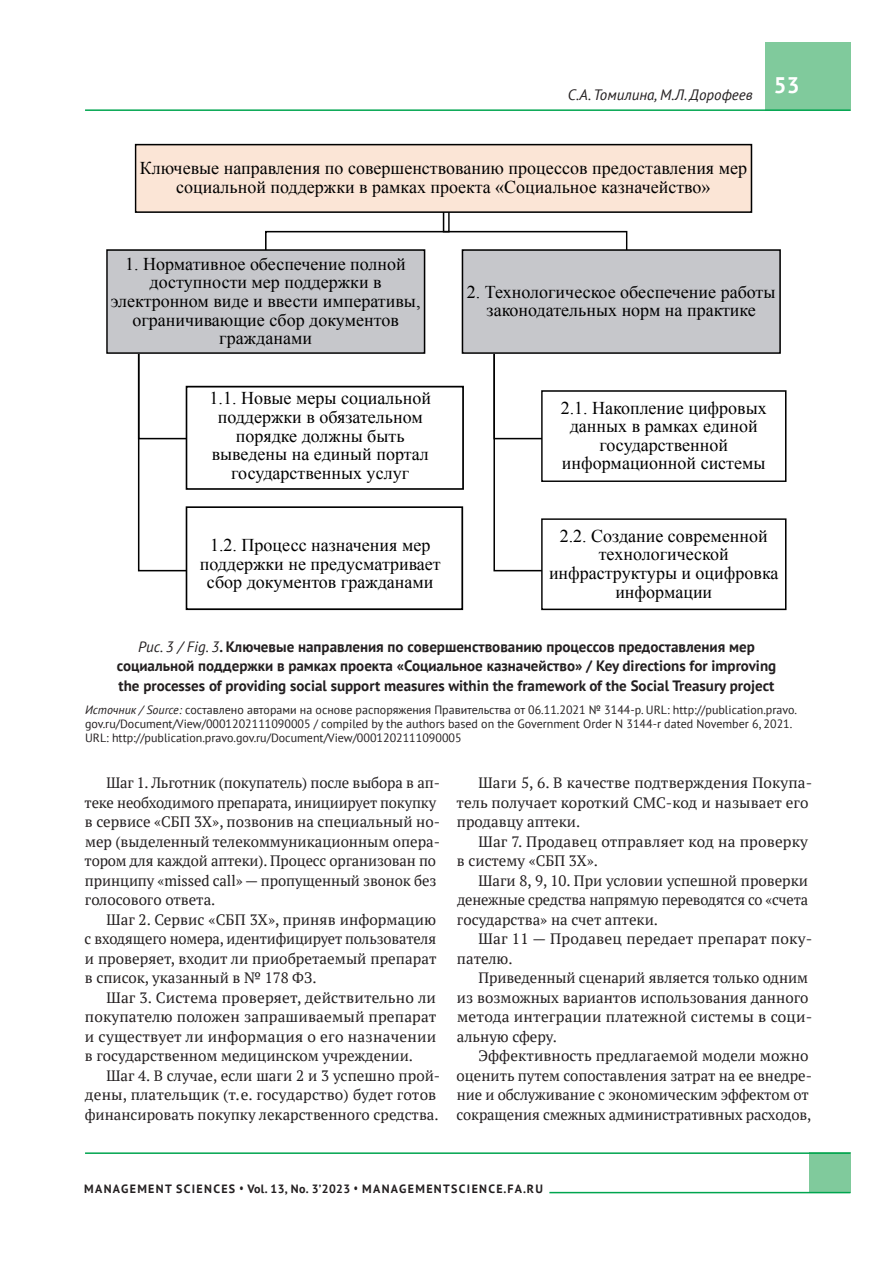
<style>
.page{position:relative;width:893px;height:1263px;background:#fff}
.page>*{position:absolute;margin:0;border:0;box-sizing:border-box;transform-origin:0 0}
.t1{font:700 22.5px "PT Sans";color:#fff}
.t2{font:18px/18.6px "Times New Roman";color:#000;text-align:center}
.t3{font:15px/19.5px "PT Serif";color:#231f20}
.t4{font:700 15px/19.5px "PT Sans";color:#231f20;text-align:center}
.t5{font:italic 15px "PT Sans";color:#231f20}
.t6{font:12px/14.4px "PT Sans";color:#231f20}
.t7{font:700 12px "PT Sans";letter-spacing:.11em;color:#231f20;scale:.77 1}
.t8{font:700 12px "PT Sans";letter-spacing:.11em;color:#231f20}
.s1{font-weight:400;font-style:italic}
.s2{font-style:italic}
</style>
<div class="page">
<div style="left:765px;top:43px;width:85px;height:68px;background:#80ca9c"></div>
<hr style="left:85px;top:109px;width:765px;height:2px;background:#00a54f">
<div style="left:809px;top:1152px;width:41px;height:41px;background:#80ca9c"></div>
<hr style="left:85px;top:1152px;width:765px;height:2px;background:#00a54f">
<hr style="left:549px;top:1192px;width:301px;height:1px;background:#00a54f">
<svg style="left:106px;top:144px;width:680px;height:466px"></svg>
<p class="t5" style="left:568px;top:85px;width:186px">С.А. Томилина, М.Л. Дорофеев</p>
<h1 class="t1" style="left:774px;top:70px;width:27px">53</h1>
<p class="t2" style="left:140px;top:159px;width:609px">Ключевые направления по совершенствованию процессов предоставления мер социальной поддержки в рамках проекта «Социальное казначейство»</p>
<p class="t2" style="left:111px;top:254px;width:311px">1. Нормативное обеспечение полной доступности мер поддержки в электронном виде и ввести императивы, ограничивающие сбор документов гражданами</p>
<p class="t2" style="left:210px;top:388px;width:223px">1.1. Новые меры социальной поддержки в обязательном порядке должны быть выведены на единый портал государственных услуг</p>
<p class="t2" style="left:200px;top:535px;width:243px">1.2. Процесс назначения мер поддержки не предусматривает сбор документов гражданами</p>
<p class="t2" style="left:467px;top:282px;width:310px">2. Технологическое обеспечение работы законодательных норм на практике</p>
<p class="t2" style="left:561px;top:398px;width:208px">2.1. Накопление цифровых данных в рамках единой государственной информационной системы</p>
<p class="t2" style="left:549px;top:526px;width:231px">2.2. Создание современной технологической инфраструктуры и оцифровка информации</p>
<p class="t4" style="left:117px;top:636px;width:661px"><span class="s1">Риc. 3 / Fig. 3</span>. Ключевые направления по совершенствованию процессов предоставления мер социальной поддержки в рамках проекта «Социальное казначейство» / Key directions for improving the processes of providing social support measures within the framework of the Social Treasury project</p>
<p class="t6" style="left:85px;top:702px;width:713px"><span class="s2">Источник / Source:</span> составлено авторами на основе распоряжения Правительства от 06.11.2021 № 3144-р. URL: http://publication.pravo. gov.ru/Document/View/0001202111090005 / compiled by the authors based on the Government Order N 3144-r dated November 6, 2021.<br>URL: http://publication.pravo.gov.ru/Document/View/0001202111090005</p>
<p class="t3" style="left:85px;top:773px;width:357px;text-indent:22px">Шаг 1. Льготник (покупатель) после выбора в ап&shy;теке необходимого препарата, инициирует покупку в сервисе «СБП 3Х», позвонив на специальный но&shy;мер (выделенный телекоммуникационным опера&shy;тором для каждой аптеки). Процесс организован по принципу «missed call» — пропущенный звонок без голосового ответа.</p>
<p class="t3" style="left:85px;top:909px;width:354px;text-align:justify;text-indent:22px">Шаг 2. Сервис «СБП 3Х», приняв информацию с входящего номера, идентифицирует пользователя и проверяет, входит ли приобретаемый препарат в список, указанный в № 178 ФЗ.</p>
<p class="t3" style="left:85px;top:987px;width:353px;text-align:justify;text-indent:22px">Шаг 3. Система проверяет, действительно ли покупателю положен запрашиваемый препарат и существует ли информация о его назначении в государственном медицинском учреждении.</p>
<p class="t3" style="left:85px;top:1065px;width:357px;text-indent:22px">Шаг 4. В случае, если шаги 2 и 3 успешно прой&shy;дены, плательщик (т.е. государство) будет готов финансировать покупку лекарственного средства.</p>
<p class="t3" style="left:457px;top:773px;width:357px;text-indent:22px">Шаги 5, 6. В качестве подтверждения Покупа&shy;тель получает короткий СМС-код и называет его продавцу аптеки.</p>
<p class="t3" style="left:457px;top:831px;width:353px;text-indent:22px">Шаг 7. Продавец отправляет код на проверку в систему «СБП 3Х».</p>
<p class="t3" style="left:457px;top:870px;width:353px;text-align:justify;text-indent:22px">Шаги 8, 9, 10. При условии успешной проверки денежные средства напрямую переводятся со «счета государства» на счет аптеки.</p>
<p class="t3" style="left:457px;top:929px;width:357px;text-indent:22px">Шаг 11 — Продавец передает препарат поку&shy;пателю.</p>
<p class="t3" style="left:457px;top:968px;width:357px;text-indent:22px">Приведенный сценарий является только одним из возможных вариантов использования данного метода интеграции платежной системы в соци&shy;альную сферу.</p>
<p class="t3" style="left:457px;top:1046px;width:357px;text-indent:22px">Эффективность предлагаемой модели можно оценить путем сопоставления затрат на ее внедре&shy;ние и обслуживание с экономическим эффектом от сокращения смежных административных расходов,</p>
<p class="t8" style="left:84px;top:1181px;width:10px">MANAGEMENT</p>
<p class="t8" style="left:176px;top:1181px;width:9px">SCIENCES</p>
<p class="t7" style="left:240px;top:1181px;width:395px">• Vol. 13, No. 3’2023 • managementscience.fa.ru</p>
</div>
